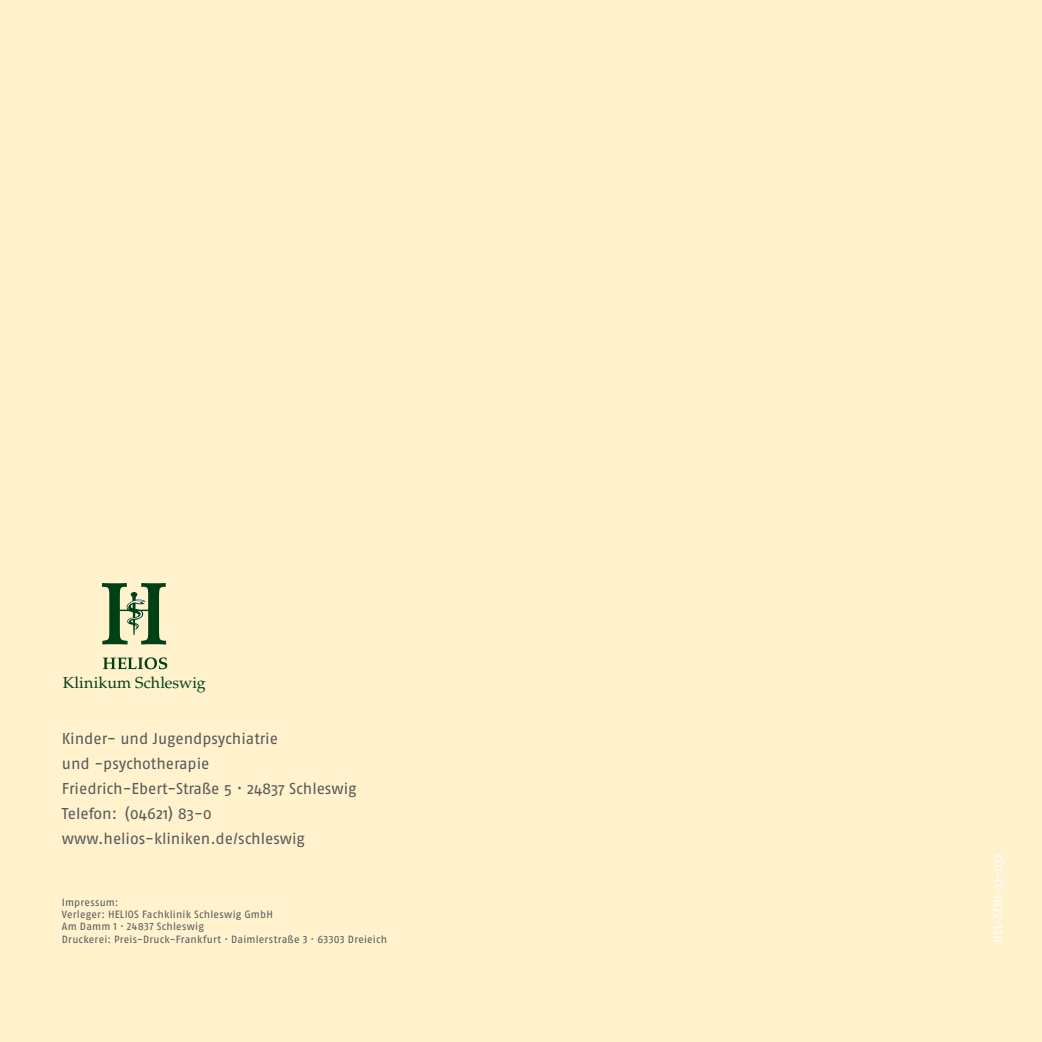
<style>
.page{position:relative;width:1042px;height:1042px;background:#fff2cd}
.page>*{position:absolute;margin:0;border:0;box-sizing:border-box;transform-origin:0 0}
.t1{font:15.92px "Palatino";letter-spacing:.01em;color:#004015}
.t2{font:15.75px/24.8px "Fago Pro";letter-spacing:-.005em;color:#58585a}
.t3{font:12.25px "Fago Pro";color:#fff}
.t4{font:10.5px/12.4px "Fago Pro";letter-spacing:.02em;color:#58585a}
</style>
<div class="page">
<svg style="left:102px;top:583px;width:64px;height:61px"></svg>
<svg style="left:103px;top:657px;width:64px;height:12px"></svg>
<p class="t1" style="left:63px;top:673px;width:144px">Klinikum Schleswig</p>
<p class="t2" style="left:62px;top:726px;width:296px">Kinder- und Jugendpsychiatrie<br>und -psychotherapie<br>Friedrich-Ebert-Straße 5 ⋅ 24837 Schleswig<br>Telefon: (04621) 83-0 www.helios-kliniken.de/schleswig</p>
<p class="t4" style="left:62px;top:895px;width:327px">Impressum:<br>Verleger: HELIOS Fachklinik Schleswig GmbH<br>Am Damm 1 ⋅ 24837 Schleswig<br>Druckerei: Preis-Druck-Frankfurt ⋅ Daimlerstraße 3 ⋅ 63303 Dreieich</p>
<p class="t3" style="left:990px;top:943px;width:91px;rotate:-90deg">HEL-SCHL-12-032</p>
</div>
